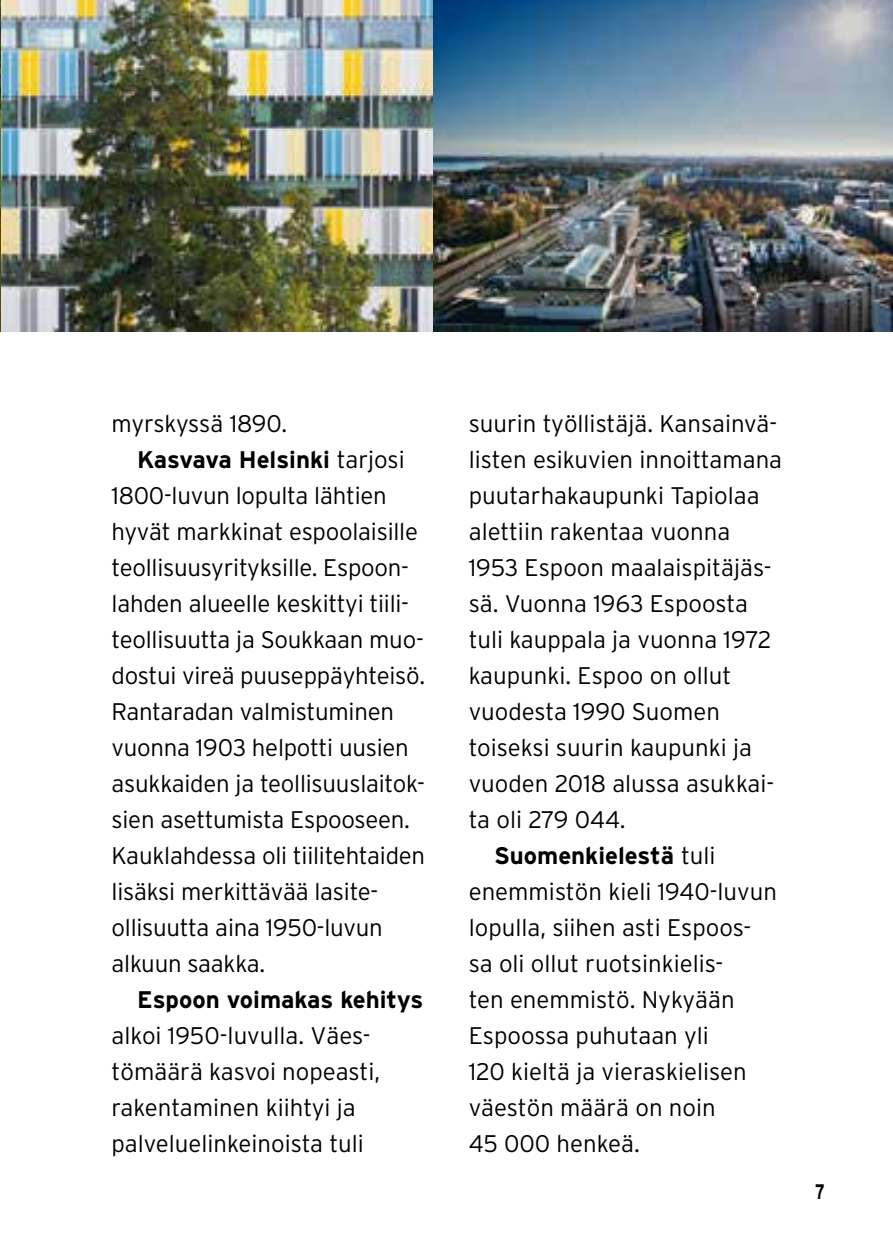
<style>
.page{position:relative;width:893px;height:1259px;background:#fff}
.page>*{position:absolute;margin:0;border:0;box-sizing:border-box;transform-origin:0 0}
.t1{font:300 24px/36px "Interstate";color:#000}
.t2{font:700 24px "Interstate";color:#000}
.t3{font:300 24px "Interstate";letter-spacing:-.02em;color:#000}
.t4{font:700 21px "Interstate";color:#000;scale:.73 1}
.s1{font-weight:300}
</style>
<div class="page">
<img style="left:0;top:0;width:434px;height:332px">
<img style="left:434px;top:0;width:459px;height:332px">
<p class="t3" style="left:112px;top:410px;width:177px">myrskyssä 1890.</p>
<p class="t2" style="left:137px;top:446px;width:269px">Kasvava Helsinki <span class="s1">tarjosi</span></p>
<p class="t1" style="left:112px;top:477px;width:277px">1800-luvun lopulta lähtien</p>
<p class="t1" style="left:112px;top:513px;width:308px">hyvät markkinat espoolaisille</p>
<p class="t1" style="left:112px;top:549px;width:299px">teollisuusyrityksille. Espoon-</p>
<p class="t1" style="left:112px;top:585px;width:299px">lahden alueelle keskittyi tiili-</p>
<p class="t1" style="left:112px;top:621px;width:314px">teollisuutta ja Soukkaan muo-</p>
<p class="t1" style="left:112px;top:657px;width:315px">dostui vireä puuseppäyhteisö.</p>
<p class="t1" style="left:112px;top:693px;width:284px">Rantaradan valmistuminen</p>
<p class="t1" style="left:112px;top:729px;width:299px">vuonna 1903 helpotti uusien</p>
<p class="t1" style="left:112px;top:765px;width:315px">asukkaiden ja teollisuuslaitok-</p>
<p class="t1" style="left:112px;top:801px;width:300px">sien asettumista Espooseen.</p>
<p class="t1" style="left:112px;top:837px;width:315px">Kauklahdessa oli tiilitehtaiden</p>
<p class="t1" style="left:112px;top:873px;width:268px">lisäksi merkittävää lasite-</p>
<p class="t1" style="left:112px;top:909px;width:273px">ollisuutta aina 1950-luvun</p>
<p class="t1" style="left:112px;top:945px;width:155px">alkuun saakka.</p>
<p class="t2" style="left:137px;top:986px;width:288px">Espoon voimakas kehitys</p>
<p class="t1" style="left:112px;top:1017px;width:270px">alkoi 1950-luvulla. Väes&shy;tömäärä kasvoi nopeasti, rakentaminen kiihtyi ja palveluelinkeinoista tuli</p>
<p class="t1" style="left:469px;top:405px;width:310px">suurin työllistäjä. Kansainvä-</p>
<p class="t1" style="left:469px;top:441px;width:315px">listen esikuvien innoittamana</p>
<p class="t1" style="left:469px;top:477px;width:292px">puutarhakaupunki Tapiolaa</p>
<p class="t1" style="left:469px;top:513px;width:263px">alettiin rakentaa vuonna</p>
<p class="t1" style="left:469px;top:549px;width:304px">1953 Espoon maalaispitäjäs-</p>
<p class="t1" style="left:469px;top:585px;width:281px">sä. Vuonna 1963 Espoosta</p>
<p class="t1" style="left:469px;top:621px;width:304px">tuli kauppala ja vuonna 1972</p>
<p class="t1" style="left:469px;top:657px;width:264px">kaupunki. Espoo on ollut</p>
<p class="t1" style="left:469px;top:693px;width:253px">vuodesta 1990 Suomen</p>
<p class="t1" style="left:469px;top:729px;width:285px">toiseksi suurin kaupunki ja</p>
<p class="t1" style="left:469px;top:765px;width:307px">vuoden 2018 alussa asukkai-</p>
<p class="t1" style="left:469px;top:801px;width:158px">ta oli 279 044.</p>
<p class="t2" style="left:494px;top:842px;width:223px">Suomenkielestä <span class="s1">tuli</span></p>
<p class="t1" style="left:469px;top:873px;width:310px">enemmistön kieli 1940-luvun</p>
<p class="t1" style="left:469px;top:909px;width:284px">lopulla, siihen asti Espoos-</p>
<p class="t1" style="left:469px;top:945px;width:256px">sa oli ollut ruotsinkielis-</p>
<p class="t1" style="left:469px;top:981px;width:267px">ten enemmistö. Nykyään</p>
<p class="t1" style="left:469px;top:1017px;width:242px">Espoossa puhutaan yli</p>
<p class="t1" style="left:469px;top:1053px;width:280px">120 kieltä ja vieraskielisen</p>
<p class="t1" style="left:469px;top:1089px;width:248px">väestön määrä on noin</p>
<p class="t1" style="left:469px;top:1125px;width:173px">45 000 henkeä.</p>
<p class="t4" style="left:815px;top:1180px;width:15px">7</p>
</div>
